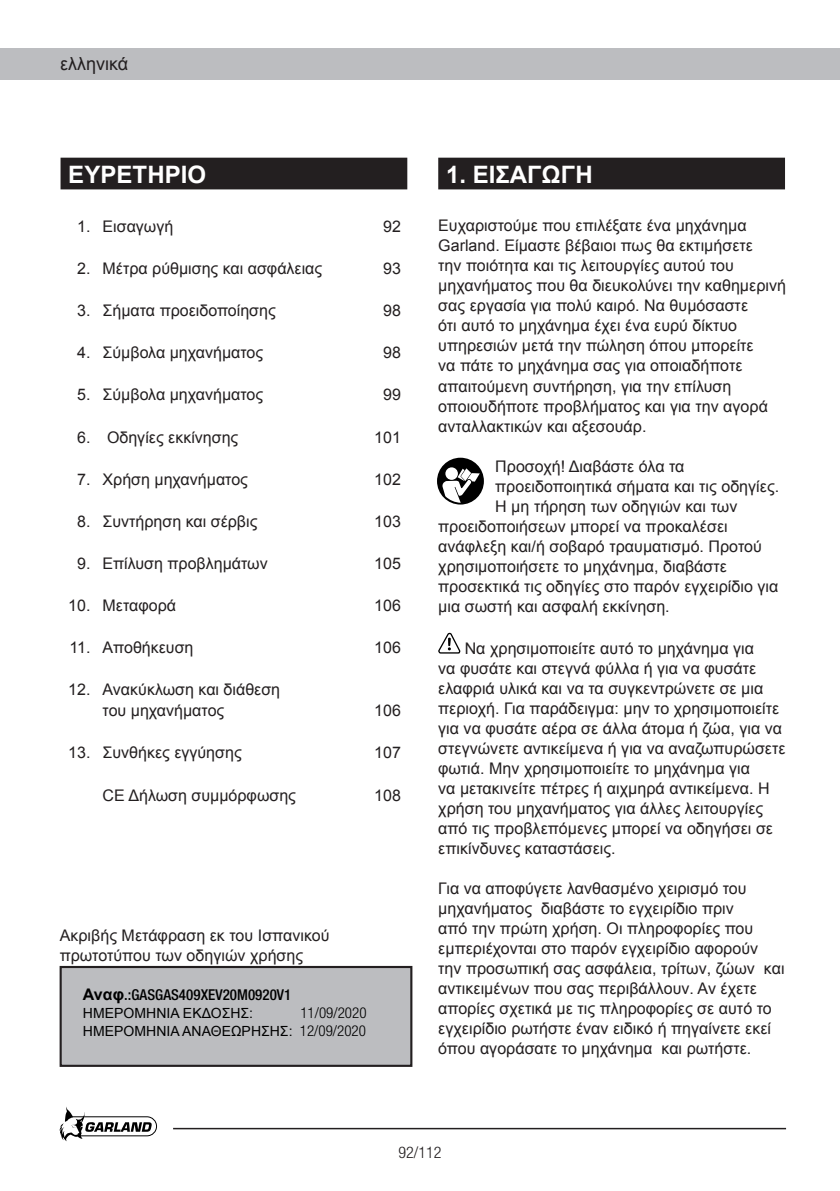
<style>
.page{position:relative;width:840px;height:1191px;background:#fff}
.page>*{position:absolute;margin:0;border:0;box-sizing:border-box;transform-origin:0 0}
.t1{font:700 24px "Arial";color:#fff}
.t2{font:18px "Arial";color:#231f20}
.t3{font:16px/20px "Arial";color:#231f20}
.t4{font:300 condensed 16px "Helvetica Neue";color:#231f20}
.t5{font:500 condensed 15px "Helvetica Neue";color:#000}
.t6{font:300 condensed 15px "Helvetica Neue";color:#000}
.t7{font:14px "Arial";color:#000}
.s1{font-family:"Arial";font-weight:700;font-stretch:normal;font-size:16px}
.s2{font-family:"Helvetica Neue";font-weight:300;font-stretch:condensed;font-size:15px}
</style>
<div class="page">
<svg style="left:59px;top:1107px;width:98px;height:34px"></svg>
<hr style="left:173px;top:1127px;width:612px;height:2px;background:#231f20">
<div style="left:0;top:48px;width:839px;height:31px;background:#bcbdc0"></div>
<div style="left:61px;top:159px;width:345px;height:29px;background:#231f20"></div>
<div style="left:60px;top:158px;width:347px;height:31px;border:2px solid #231f20"></div>
<div style="left:439px;top:159px;width:344px;height:29px;background:#231f20"></div>
<div style="left:438px;top:158px;width:346px;height:31px;border:2px solid #231f20"></div>
<svg style="left:438px;top:633px;width:22px;height:21px"></svg>
<div style="left:437px;top:458px;width:46px;height:46px;background:#000;border-radius:50%"></div>
<svg style="left:442px;top:468px;width:37px;height:35px"></svg>
<div style="left:61px;top:967px;width:350px;height:98px;background:#bcbdc0"></div>
<div style="left:60px;top:966px;width:352px;height:100px;border:2px solid #231f20"></div>
<p class="t2" style="left:60px;top:52px;width:70px">ελληνικά</p>
<h1 class="t1" style="left:68px;top:159px;width:139px">ΕΥΡΕΤΗΡΙΟ</h1>
<p class="t3" style="left:77px;top:217px;width:98px">1. Εισαγωγή</p>
<p class="t3" style="left:383px;top:217px;width:19px">92</p>
<p class="t3" style="left:77px;top:259px;width:246px">2. Μέτρα ρύθμισης και ασφάλειας</p>
<p class="t3" style="left:383px;top:259px;width:19px">93</p>
<p class="t3" style="left:77px;top:301px;width:200px">3. Σήματα προειδοποίησης</p>
<p class="t3" style="left:383px;top:301px;width:19px">98</p>
<p class="t3" style="left:77px;top:343px;width:187px">4. Σύμβολα μηχανήματος</p>
<p class="t3" style="left:383px;top:343px;width:19px">98</p>
<p class="t3" style="left:77px;top:385px;width:187px">5. Σύμβολα μηχανήματος</p>
<p class="t3" style="left:383px;top:385px;width:19px">99</p>
<p class="t3" style="left:77px;top:427px;width:162px">6. Οδηγίες εκκίνησης</p>
<p class="t3" style="left:374px;top:427px;width:28px">101</p>
<p class="t3" style="left:77px;top:469px;width:172px">7. Χρήση μηχανήματος</p>
<p class="t3" style="left:374px;top:469px;width:28px">102</p>
<p class="t3" style="left:77px;top:511px;width:182px">8. Συντήρηση και σέρβις</p>
<p class="t3" style="left:374px;top:511px;width:28px">103</p>
<p class="t3" style="left:77px;top:553px;width:192px">9. Επίλυση προβλημάτων</p>
<p class="t3" style="left:374px;top:553px;width:28px">105</p>
<p class="t3" style="left:68px;top:595px;width:109px">10. Μεταφορά</p>
<p class="t3" style="left:374px;top:595px;width:28px">106</p>
<p class="t3" style="left:69px;top:637px;width:125px">11. Αποθήκευση</p>
<p class="t3" style="left:374px;top:637px;width:28px">106</p>
<p class="t3" style="left:102px;top:678px;width:179px;line-height:21px;text-indent:-34px">12. Ανακύκλωση και διάθεση του μηχανήματος</p>
<p class="t3" style="left:374px;top:700px;width:28px">106</p>
<p class="t3" style="left:68px;top:742px;width:175px">13. Συνθήκες εγγύησης</p>
<p class="t3" style="left:374px;top:742px;width:28px">107</p>
<p class="t3" style="left:102px;top:785px;width:195px">CE Δήλωση συμμόρφωσης</p>
<p class="t3" style="left:374px;top:785px;width:28px">108</p>
<p class="t3" style="left:60px;top:925px;width:271px">Ακριβής Μετάφραση εκ του Ισπανικού πρωτοτύπου των οδηγιών χρήσης</p>
<p class="t5" style="left:83px;top:985px;width:210px"><span class="s1">Αναφ</span>.:GASGAS409XEV20M0920V1</p>
<p class="t7" style="left:83px;top:1003px;width:172px">ΗΜΕΡΟΜΗΝΙΑ ΕΚΔΟΣΗΣ:</p>
<p class="t6" style="left:300px;top:1004px;width:68px">11/09/2020</p>
<p class="t7" style="left:83px;top:1021px;width:284px">ΗΜΕΡΟΜΗΝΙΑ ΑΝΑΘΕΩΡΗΣΗΣ: <span class="s2">12/09/2020</span></p>
<h1 class="t1" style="left:446px;top:159px;width:148px">1. ΕΙΣΑΓΩΓΗ</h1>
<p class="t3" style="left:438px;top:216px;width:349px">Ευχαριστούμε που επιλέξατε ένα μηχάνημα Garland. Είμαστε βέβαιοι πως θα εκτιμήσετε<br>την ποιότητα και τις λειτουργίες αυτού του μηχανήματος που θα διευκολύνει την καθημερινή σας εργασία για πολύ καιρό. Να θυμόσαστε<br>ότι αυτό το μηχάνημα έχει ένα ευρύ δίκτυο υπηρεσιών μετά την πώληση όπου μπορείτε<br>να πάτε το μηχάνημα σας για οποιαδήποτε απαιτούμενη συντήρηση, για την επίλυση οποιουδήποτε προβλήματος και για την αγορά ανταλλακτικών και αξεσουάρ.</p>
<p class="t3" style="left:495px;top:456px;width:191px">Προσοχή! Διαβάστε όλα τα</p>
<p class="t3" style="left:495px;top:476px;width:285px">προειδοποιητικά σήματα και τις οδηγίες.</p>
<p class="t3" style="left:495px;top:496px;width:243px">Η μη τήρηση των οδηγιών και των</p>
<p class="t3" style="left:438px;top:516px;width:291px">προειδοποιήσεων μπορεί να προκαλέσει</p>
<p class="t3" style="left:438px;top:536px;width:325px">ανάφλεξη και/ή σοβαρό τραυματισμό. Προτού</p>
<p class="t3" style="left:438px;top:556px;width:290px">χρησιμοποιήσετε το μηχάνημα, διαβάστε</p>
<p class="t3" style="left:438px;top:576px;width:341px">προσεκτικά τις οδηγίες στο παρόν εγχειρίδιο για</p>
<p class="t3" style="left:438px;top:596px;width:233px">μια σωστή και ασφαλή εκκίνηση.</p>
<p class="t3" style="left:438px;top:638px;width:349px;text-indent:26px">Να χρησιμοποιείτε αυτό το μηχάνημα για<br>να φυσάτε και στεγνά φύλλα ή για να φυσάτε ελαφριά υλικά και να τα συγκεντρώνετε σε μια περιοχή. Για παράδειγμα: μην το χρησιμοποιείτε για να φυσάτε αέρα σε άλλα άτομα ή ζώα, για να στεγνώνετε αντικείμενα ή για να αναζωπυρώσετε φωτιά. Μην χρησιμοποιείτε το μηχάνημα για<br>να μετακινείτε πέτρες ή αιχμηρά αντικείμενα. Η χρήση του μηχανήματος για άλλες λειτουργίες από τις προβλεπόμενες μπορεί να οδηγήσει σε επικίνδυνες καταστάσεις.</p>
<p class="t3" style="left:438px;top:878px;width:347px">Για να αποφύγετε λανθασμένο χειρισμό του μηχανήματος διαβάστε το εγχειρίδιο πριν<br>από την πρώτη χρήση. Οι πληροφορίες που εμπεριέχονται στο παρόν εγχειρίδιο αφορούν την προσωπική σας ασφάλεια, τρίτων, ζώων και αντικειμένων που σας περιβάλλουν. Αν έχετε απορίες σχετικά με τις πληροφορίες σε αυτό το εγχειρίδιο ρωτήστε έναν ειδικό ή πηγαίνετε εκεί όπου αγοράσατε το μηχάνημα και ρωτήστε.</p>
<p class="t4" style="left:398px;top:1143px;width:45px">92/112</p>
</div>
